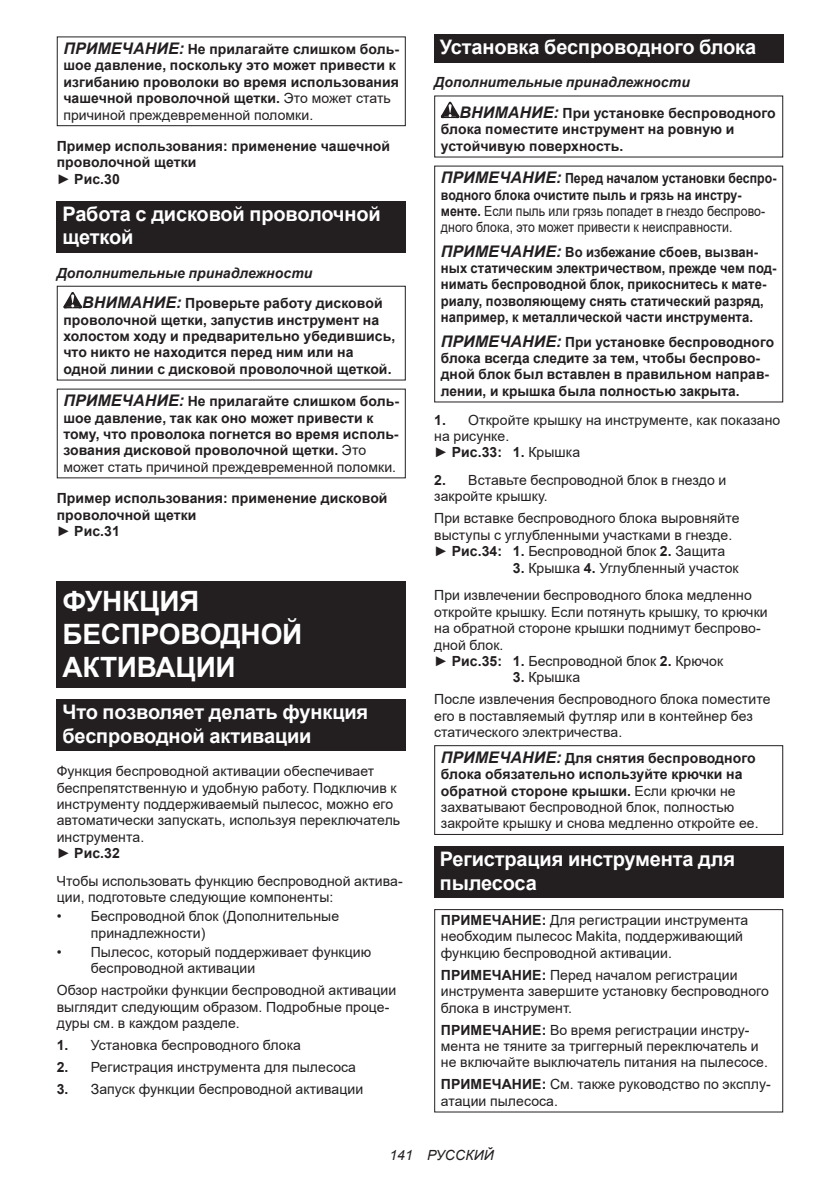
<style>
.page{position:relative;width:840px;height:1191px;background:#fff}
.page>*{position:absolute;margin:0;border:0;box-sizing:border-box;transform-origin:0 0}
.t1{font:700 28px/32.8px "Arial";letter-spacing:-.01em;color:#fff}
.t2{font:700 20px/23.4px "Arial";letter-spacing:-.01em;color:#fff}
.t3{font:14px/16.4px "Arial";letter-spacing:.005em;color:#231f20}
.t4{font:700 14px/16.4px "Arial";letter-spacing:.005em;color:#231f20}
.t5{font:700 14px/16.4px "Arial";letter-spacing:.005em;color:#231f20;scale:.93 1}
.t6{font:14px/16.4px "Arial";letter-spacing:.005em;color:#231f20;scale:.88 1}
.t7{font:italic 700 14px/30.6px "Arial";letter-spacing:.005em;color:#231f20}
.t8{font:italic 14px "Arial";letter-spacing:.005em;color:#231f20}
.s1{font-style:italic;font-size:16px}
.s2{font-weight:400}
.s3{font-size:16px}
.s4{font-style:normal}
.s5{font-weight:700}
.s6{font-weight:700;font-style:italic;font-size:16px}
</style>
<div class="page">
<div style="left:57px;top:36px;width:348px;height:90px;border:1px solid #231f20"></div>
<div style="left:57px;top:201px;width:348px;height:52px;background:#231f20"></div>
<svg style="left:63px;top:292px;width:19px;height:16px"></svg>
<div style="left:57px;top:286px;width:348px;height:94px;border:1px solid #231f20"></div>
<div style="left:57px;top:581px;width:348px;height:107px;background:#231f20"></div>
<div style="left:57px;top:699px;width:348px;height:52px;background:#231f20"></div>
<div style="left:434px;top:34px;width:348px;height:29px;background:#231f20"></div>
<svg style="left:440px;top:102px;width:19px;height:16px"></svg>
<div style="left:434px;top:745px;width:348px;height:90px;border:1px solid #231f20"></div>
<div style="left:434px;top:846px;width:348px;height:52px;background:#231f20"></div>
<div style="left:434px;top:909px;width:348px;height:203px;border:1px solid #231f20"></div>
<p class="t4" style="left:63px;top:41px;width:337px"><span class="s1">ПРИМЕЧАНИЕ:</span> Не прилагайте слишком боль&shy;шое давление, поскольку это может привести к изгибанию проволоки во время использования чашечной проволочной щетки. <span class="s2">Это может стать причиной преждевременной поломки.</span></p>
<p class="t4" style="left:57px;top:138px;width:335px">Пример использования: применение чашечной проволочной щетки<br><span class="s2">►</span> Рис.30</p>
<h2 class="t2" style="left:62px;top:202px;width:319px">Работа с дисковой проволочной щеткой</h2>
<p class="t7" style="left:82px;top:258px;width:302px;text-indent:-25px">Дополнительные принадлежности<br><span class="s3">ВНИМАНИЕ:</span> <span class="s4">Проверьте работу дисковой</span></p>
<p class="t4" style="left:63px;top:312px;width:333px">проволочной щетки, запустив инструмент на холостом ходу и предварительно убедившись, что никто не находится перед ним или на одной линии с дисковой проволочной щеткой.</p>
<p class="t4" style="left:63px;top:393px;width:337px"><span class="s1">ПРИМЕЧАНИЕ:</span> Не прилагайте слишком боль&shy;шое давление, так как оно может привести к тому, что проволока погнется во время исполь&shy;зования дисковой проволочной щетки. <span class="s2">Это может стать причиной преждевременной поломки.</span></p>
<p class="t4" style="left:57px;top:490px;width:332px">Пример использования: применение дисковой проволочной щетки<br><span class="s2">►</span> Рис.31</p>
<h1 class="t1" style="left:62px;top:585px;width:241px">ФУНКЦИЯ<br>БЕСПРОВОДНОЙ<br>АКТИВАЦИИ</h1>
<h2 class="t2" style="left:62px;top:701px;width:307px">Что позволяет делать функция беспроводной активации</h2>
<p class="t3" style="left:57px;top:763px;width:345px">Функция беспроводной активации обеспечивает беспрепятственную и удобную работу. Подключив к инструменту поддерживаемый пылесос, можно его автоматически запускать, используя переключатель инструмента.<br>► <span class="s5">Рис.32</span></p>
<p class="t3" style="left:57px;top:872px;width:347px">Чтобы использовать функцию беспроводной актива&shy;ции, подготовьте следующие компоненты:</p>
<p class="t3" style="left:91px;top:908px;width:250px;text-indent:-34px">• Беспроводной блок (Дополнительные принадлежности)</p>
<p class="t3" style="left:91px;top:943px;width:282px;text-indent:-34px">• Пылесос, который поддерживает функцию беспроводной активации</p>
<p class="t3" style="left:57px;top:982px;width:341px">Обзор настройки функции беспроводной активации выглядит следующим образом. Подробные проце&shy;дуры см. в каждом разделе.</p>
<p class="t3" style="left:57px;top:1037px;width:245px"><span class="s5">1.</span> Установка беспроводного блока</p>
<p class="t3" style="left:57px;top:1059px;width:301px"><span class="s5">2.</span> Регистрация инструмента для пылесоса</p>
<p class="t3" style="left:57px;top:1081px;width:308px"><span class="s5">3.</span> Запуск функции беспроводной активации</p>
<h2 class="t2" style="left:439px;top:36px;width:318px">Установка беспроводного блока</h2>
<p class="t7" style="left:459px;top:68px;width:317px;text-indent:-25px">Дополнительные принадлежности<br><span class="s3">ВНИМАНИЕ:</span> <span class="s4">При установке беспроводного</span></p>
<p class="t4" style="left:440px;top:121px;width:295px">блока поместите инструмент на ровную и устойчивую поверхность.</p>
<p class="t6" style="left:440px;top:170px;width:383px"><span class="s6">ПРИМЕЧАНИЕ:</span> <span class="s5">Перед началом установки беспро&shy;водного блока очистите пыль и грязь на инстру&shy;менте.</span> Если пыль или грязь попадет в гнездо беспрово&shy;дного блока, это может привести к неисправности.</p>
<p class="t5" style="left:440px;top:244px;width:362px"><span class="s1">ПРИМЕЧАНИЕ:</span> Во избежание сбоев, вызван&shy;ных статическим электричеством, прежде чем под&shy;нимать беспроводной блок, прикоснитесь к мате&shy;риалу, позволяющему снять статический разряд, например, к металлической части инструмента.</p>
<p class="t4" style="left:440px;top:334px;width:334px"><span class="s1">ПРИМЕЧАНИЕ:</span> При установке беспроводного блока всегда следите за тем, чтобы беспрово&shy;дной блок был вставлен в правильном направ&shy;лении, и крышка была полностью закрыта.</p>
<p class="t3" style="left:434px;top:411px;width:347px"><span class="s5">1.</span> Откройте крышку на инструменте, как показано на рисунке.<br>► <span class="s5">Рис.33: 1.</span> Крышка</p>
<p class="t3" style="left:434px;top:472px;width:293px"><span class="s5">2.</span> Вставьте беспроводной блок в гнездо и закройте крышку.</p>
<p class="t3" style="left:434px;top:510px;width:306px">При вставке беспроводного блока выровняйте выступы с углубленными участками в гнезде. ► <span class="s5">Рис.34: 1.</span> Беспроводной блок <span class="s5">2.</span> Защита</p>
<p class="t3" style="left:434px;top:554px;width:319px;line-height:27.8px;text-indent:79px"><span class="s5">3.</span> Крышка <span class="s5">4.</span> Углубленный участок<br>При извлечении беспроводного блока медленно</p>
<p class="t3" style="left:434px;top:603px;width:335px">откройте крышку. Если потянуть крышку, то крючки на обратной стороне крышки поднимут беспрово&shy;дной блок.<br>► <span class="s5">Рис.35: 1.</span> Беспроводной блок <span class="s5">2.</span> Крючок</p>
<p class="t3" style="left:434px;top:666px;width:338px;line-height:22px;text-indent:79px"><span class="s5">3.</span> Крышка<br>После извлечения беспроводного блока поместите</p>
<p class="t3" style="left:434px;top:707px;width:320px">его в поставляемый футляр или в контейнер без статического электричества.</p>
<p class="t3" style="left:440px;top:749px;width:319px"><span class="s6">ПРИМЕЧАНИЕ:</span> <span class="s5">Для снятия беспроводного блока обязательно используйте крючки на обратной стороне крышки.</span> Если крючки не захватывают беспроводной блок, полностью закройте крышку и снова медленно откройте ее.</p>
<h2 class="t2" style="left:439px;top:847px;width:296px">Регистрация инструмента для пылесоса</h2>
<p class="t3" style="left:440px;top:911px;width:309px"><span class="s5">ПРИМЕЧАНИЕ:</span> Для регистрации инструмента необходим пылесос Makita, поддерживающий функцию беспроводной активации.</p>
<p class="t3" style="left:440px;top:966px;width:329px"><span class="s5">ПРИМЕЧАНИЕ:</span> Перед началом регистрации инструмента завершите установку беспроводного блока в инструмент.</p>
<p class="t3" style="left:440px;top:1021px;width:328px"><span class="s5">ПРИМЕЧАНИЕ:</span> Во время регистрации инстру&shy;мента не тяните за триггерный переключатель и не включайте выключатель питания на пылесосе.</p>
<p class="t3" style="left:440px;top:1076px;width:331px"><span class="s5">ПРИМЕЧАНИЕ:</span> См. также руководство по эксплу&shy;атации пылесоса.</p>
<p class="t8" style="left:389px;top:1146px;width:106px">141 РУССКИЙ</p>
</div>
